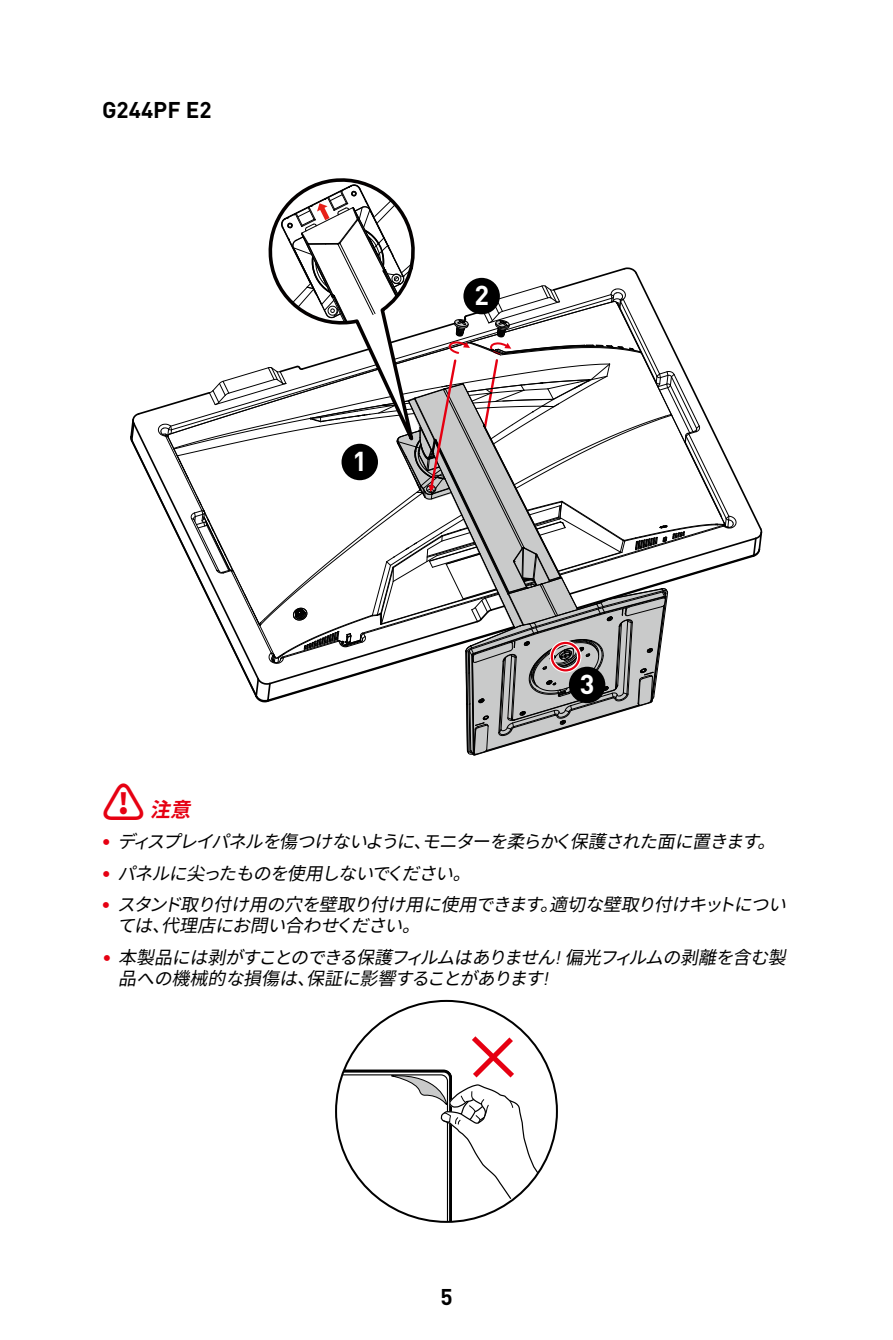
<style>
.page{position:relative;width:893px;height:1340px;background:#fff}
.page>*{position:absolute;margin:0;border:0;box-sizing:border-box;transform-origin:0 0}
.Number{font:700 27px "MSI Din Pro Noto CJK";color:#fff}
.Title_3{font:700 22.5px "MSI Din Pro Noto CJK";color:#000}
.t1{font:italic 700 20.25px "MSI Din Pro Noto CJK";color:#e60012}
.t2{font:italic 18px/21.6px "MSI Din Pro Noto CJK";color:#000}
.s1{font-style:normal;font-size:42.75px}
.s2{font-weight:700;font-style:normal;color:#e60012}
</style>
<div class="page">
<svg style="left:130px;top:178px;width:633px;height:578px"></svg>
<div style="left:351px;top:190px;width:6px;height:7px;border:1px solid #000;border-radius:2px"></div>
<div style="left:342px;top:444px;width:36px;height:36px;background:#000;border-radius:50%"></div>
<div style="left:463px;top:278px;width:37px;height:36px;background:#000;border-radius:50%"></div>
<div style="left:569px;top:666px;width:36px;height:37px;background:#000;border-radius:50%"></div>
<div style="left:550px;top:640px;width:31px;height:32px;border:4px solid #fff;border-radius:50%"></div>
<div style="left:551px;top:642px;width:29px;height:29px;border:2px solid #e60012;border-radius:50%"></div>
<svg style="left:336px;top:1030px;width:210px;height:191px"></svg>
<p class="Title_3" style="left:102px;top:97px;width:111px">G244PF E2</p>
<p class="Number" style="left:352px;top:446px;width:16px">1</p>
<p class="Number" style="left:474px;top:280px;width:16px">2</p>
<p class="Number" style="left:580px;top:669px;width:16px">3</p>
<p class="t1" style="left:102px;top:798px;width:100px"><span class="s1">⚠</span> 注意</p>
<p class="t2" style="left:101px;top:831px;width:684px"><span class="s2">∙</span> ディスプレイパネルを傷つけないように、モニターを柔らかく保護された面に置きます。</p>
<p class="t2" style="left:101px;top:862px;width:380px"><span class="s2">∙</span> パネルに尖ったものを使用しないでください。</p>
<p class="t2" style="left:117px;top:893px;width:679px;text-indent:-16px"><span class="s2">∙</span> スタンド取り付け用の穴を壁取り付け用に使用できます。適切な壁取り付けキットについては、代理店にお問い合わせください。</p>
<p class="t2" style="left:118px;top:946px;width:678px;text-indent:-16px"><span class="s2">∙</span> 本製品には剥がすことのできる保護フィルムはありません!偏光フィルムの剥離を含む製品への機械的な損傷は、保証に影響することがあります!</p>
<p class="Title_3" style="left:440px;top:1283px;width:14px">5</p>
</div>
